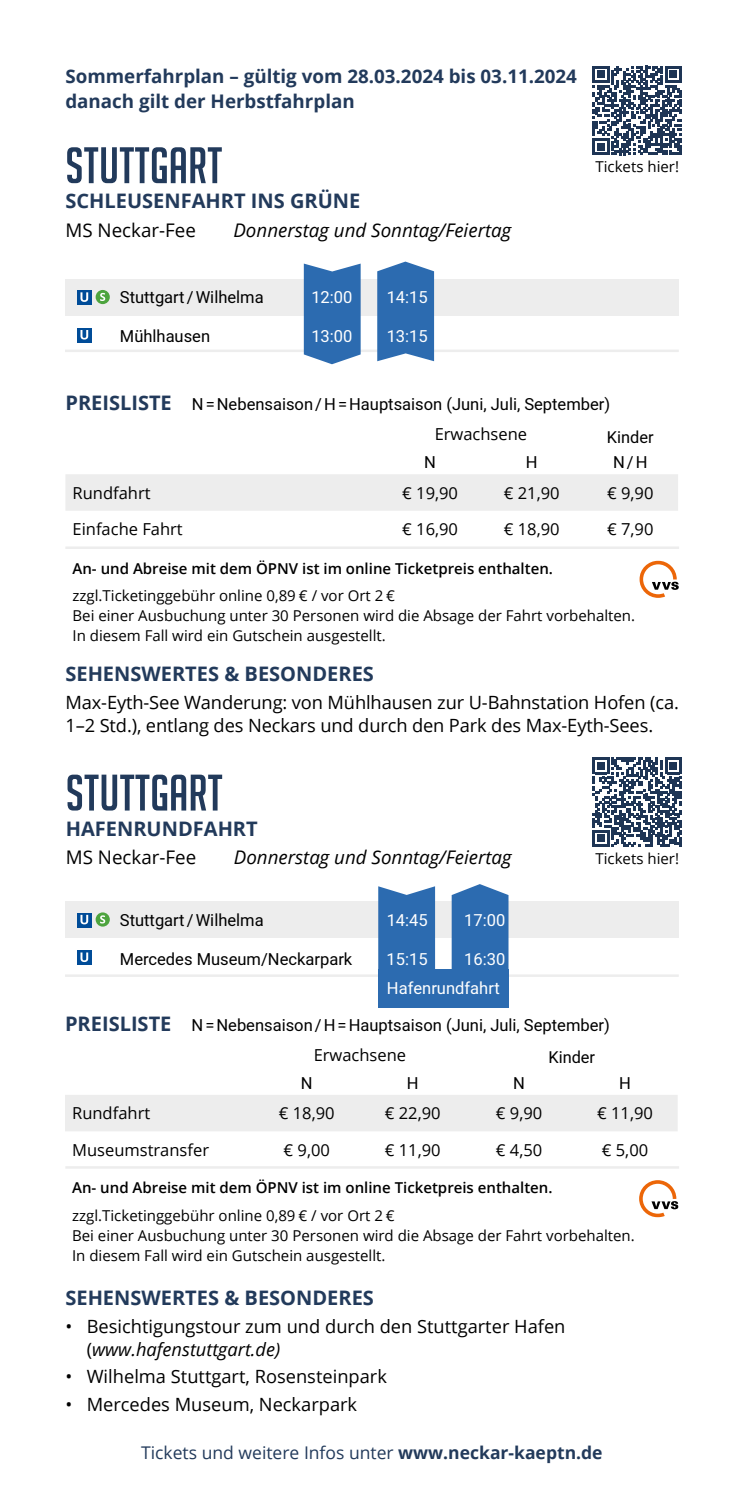
<style>
.page{position:relative;width:745px;height:1489px;background:#fff}
.page>*{position:absolute;margin:0;border:0;box-sizing:border-box;transform-origin:0 0}
.t1{font:50px "Big Noodle Titling";letter-spacing:.005em;color:#223a5b}
.t2{font:700 20px "Open Sans";color:#223a5b}
.t3{font:700 18.75px/25px "Open Sans";color:#223a5b}
.t4{font:italic 18.75px "Open Sans";color:#000}
.t5{font:18.75px "Open Sans";color:#000}
.t6{font:18.25px/22.5px "Open Sans";color:#000}
.t7{font:17.5px "Open Sans";color:#223a5b}
.t8{font:16.5px "Heebo";color:#000}
.t9{font:16.5px "Open Sans";color:#000}
.t10{font:16.5px "Heebo";color:#fff}
.t11{font:16.25px "Heebo";color:#000}
.t12{font:15px/20px "Open Sans";color:#000}
.t13{font:600 15px "Open Sans";color:#000}
.s1{font-family:"Open Sans";font-weight:700;font-size:20px;color:#223a5b}
.s2{font-style:italic}
.s3{font-weight:700}
</style>
<div class="page">
<hr style="left:65px;top:349px;width:613px;height:3px;background:#ededed">
<div style="left:65px;top:279px;width:613px;height:36px;background:#ededed"></div>
<svg style="left:303px;top:263px;width:57px;height:101px;background:#417ab8"></svg>
<svg style="left:377px;top:261px;width:57px;height:100px;background:#4079b7"></svg>
<div style="left:77px;top:290px;width:14px;height:14px;background:#004c98"></div>
<div style="left:96px;top:290px;width:14px;height:14px;background:#4da43e;border-radius:50%"></div>
<svg style="left:100px;top:293px;width:5px;height:8px"></svg>
<div style="left:77px;top:328px;width:14px;height:14px;background:#004c98"></div>
<svg style="left:80px;top:292px;width:8px;height:10px"></svg>
<svg style="left:80px;top:330px;width:8px;height:10px"></svg>
<hr style="left:65px;top:974px;width:613px;height:2px;background:#ededed">
<div style="left:65px;top:901px;width:613px;height:36px;background:#ededed"></div>
<svg style="left:378px;top:886px;width:57px;height:83px;background:#3873b4"></svg>
<svg style="left:451px;top:884px;width:57px;height:85px;background:#3b76b5"></svg>
<div style="left:77px;top:912px;width:14px;height:15px;background:#004c98"></div>
<div style="left:96px;top:912px;width:14px;height:14px;background:#4da43e;border-radius:50%"></div>
<svg style="left:100px;top:915px;width:5px;height:8px"></svg>
<div style="left:77px;top:950px;width:14px;height:14px;background:#004c98"></div>
<svg style="left:80px;top:914px;width:8px;height:10px"></svg>
<svg style="left:80px;top:952px;width:8px;height:10px"></svg>
<svg style="left:681px;top:66px;width:1px;height:89px"></svg>
<svg style="left:592px;top:66px;width:89px;height:89px"></svg>
<svg style="left:592px;top:757px;width:90px;height:90px"></svg>
<svg style="left:592px;top:757px;width:89px;height:89px"></svg>
<svg style="left:639px;top:560px;width:39px;height:38px"></svg>
<div style="left:65px;top:474px;width:612px;height:36px;background:#ededed"></div>
<hr style="left:65px;top:546px;width:613px;height:3px;background:#ededed">
<svg style="left:639px;top:1180px;width:39px;height:37px"></svg>
<div style="left:65px;top:1095px;width:612px;height:36px;background:#ededed"></div>
<hr style="left:65px;top:1166px;width:613px;height:2px;background:#ededed">
<div style="left:378px;top:969px;width:130px;height:39px;background:#2c6bb0"></div>
<p class="t3" style="left:65px;top:63px;width:512px">Sommerfahrplan – gültig vom 28.03.2024 bis 03.11.2024 danach gilt der Herbstfahrplan</p>
<h1 class="t1" style="left:65px;top:138px;width:158px">STUTTGART</h1>
<h2 class="t2" style="left:65px;top:187px;width:296px">SCHLEUSENFAHRT INS GRÜNE</h2>
<p class="t5" style="left:65px;top:217px;width:132px">MS Neckar-Fee</p>
<p class="t4" style="left:233px;top:217px;width:279px">Donnerstag und Sonntag/Feiertag</p>
<p class="t12" style="left:595px;top:156px;width:85px">Tickets hier!</p>
<p class="t8" style="left:120px;top:286px;width:145px">Stuttgart /Wilhelma</p>
<p class="t10" style="left:311px;top:286px;width:43px">12:00</p>
<p class="t10" style="left:386px;top:286px;width:43px">14:15</p>
<p class="t8" style="left:120px;top:325px;width:92px">Mühlhausen</p>
<p class="t10" style="left:311px;top:325px;width:43px">13:00</p>
<p class="t10" style="left:386px;top:325px;width:43px">13:15</p>
<p class="t8" style="left:65px;top:393px;width:546px"><span class="s1">PREISLISTE</span> N=Nebensaison/H=Hauptsaison (Juni, Juli, September)</p>
<p class="t9" style="left:434px;top:423px;width:94px">Erwachsene</p>
<p class="t11" style="left:606px;top:425px;width:48px">Kinder</p>
<p class="t8" style="left:424px;top:450px;width:13px">N</p>
<p class="t8" style="left:525px;top:450px;width:13px">H</p>
<p class="t8" style="left:612px;top:450px;width:36px">N/H</p>
<p class="t9" style="left:72px;top:481px;width:80px">Rundfahrt</p>
<p class="t9" style="left:402px;top:481px;width:57px">€ 19,90</p>
<p class="t9" style="left:503px;top:481px;width:57px">€ 21,90</p>
<p class="t9" style="left:606px;top:481px;width:48px">€ 9,90</p>
<p class="t9" style="left:72px;top:518px;width:112px">Einfache Fahrt</p>
<p class="t9" style="left:402px;top:518px;width:57px">€ 16,90</p>
<p class="t9" style="left:503px;top:518px;width:57px">€ 18,90</p>
<p class="t9" style="left:606px;top:518px;width:48px">€ 7,90</p>
<p class="t13" style="left:72px;top:558px;width:481px">An- und Abreise mit dem ÖPNV ist im online Ticketpreis enthalten.</p>
<p class="t12" style="left:72px;top:585px;width:564px">zzgl.Ticketinggebühr online 0,89 € / vor Ort 2 €<br>Bei einer Ausbuchung unter 30 Personen wird die Absage der Fahrt vorbehalten.<br>In diesem Fall wird ein Gutschein ausgestellt.</p>
<h2 class="t2" style="left:65px;top:660px;width:310px">SEHENSWERTES &amp; BESONDERES</h2>
<p class="t6" style="left:65px;top:691px;width:614px">Max-Eyth-See Wanderung: von Mühlhausen zur U-Bahnstation Hofen (ca.<br>1–2 Std.), entlang des Neckars und durch den Park des Max-Eyth-Sees.</p>
<h1 class="t1" style="left:66px;top:765px;width:158px">STUTTGART</h1>
<h2 class="t2" style="left:66px;top:814px;width:193px">HAFENRUNDFAHRT</h2>
<p class="t5" style="left:66px;top:844px;width:132px">MS Neckar-Fee</p>
<p class="t4" style="left:234px;top:844px;width:279px">Donnerstag und Sonntag/Feiertag</p>
<p class="t8" style="left:120px;top:908px;width:145px">Stuttgart /Wilhelma</p>
<p class="t10" style="left:386px;top:908px;width:43px">14:45</p>
<p class="t10" style="left:464px;top:908px;width:43px">17:00</p>
<p class="t8" style="left:120px;top:947px;width:234px">Mercedes Museum/Neckarpark</p>
<p class="t10" style="left:386px;top:947px;width:43px">15:15</p>
<p class="t10" style="left:464px;top:947px;width:43px">16:30</p>
<p class="t10" style="left:387px;top:976px;width:114px">Hafenrundfahrt</p>
<p class="t12" style="left:595px;top:848px;width:85px">Tickets hier!</p>
<p class="t8" style="left:65px;top:1013px;width:546px"><span class="s1">PREISLISTE</span> N=Nebensaison/H=Hauptsaison (Juni, Juli, September)</p>
<p class="t9" style="left:313px;top:1043px;width:94px">Erwachsene</p>
<p class="t11" style="left:548px;top:1046px;width:48px">Kinder</p>
<p class="t8" style="left:300px;top:1071px;width:13px">N</p>
<p class="t8" style="left:406px;top:1071px;width:13px">H</p>
<p class="t8" style="left:513px;top:1071px;width:13px">N</p>
<p class="t8" style="left:618px;top:1071px;width:13px">H</p>
<p class="t9" style="left:72px;top:1102px;width:80px">Rundfahrt</p>
<p class="t9" style="left:278px;top:1102px;width:57px">€ 18,90</p>
<p class="t9" style="left:384px;top:1102px;width:57px">€ 22,90</p>
<p class="t9" style="left:495px;top:1102px;width:48px">€ 9,90</p>
<p class="t9" style="left:596px;top:1102px;width:57px">€ 11,90</p>
<p class="t9" style="left:72px;top:1138px;width:138px">Museumstransfer</p>
<p class="t9" style="left:283px;top:1138px;width:48px">€ 9,00</p>
<p class="t9" style="left:384px;top:1138px;width:57px">€ 11,90</p>
<p class="t9" style="left:495px;top:1138px;width:48px">€ 4,50</p>
<p class="t9" style="left:601px;top:1138px;width:48px">€ 5,00</p>
<p class="t13" style="left:72px;top:1177px;width:481px">An- und Abreise mit dem ÖPNV ist im online Ticketpreis enthalten.</p>
<p class="t12" style="left:72px;top:1204px;width:564px">zzgl.Ticketinggebühr online 0,89 € / vor Ort 2 €<br>Bei einer Ausbuchung unter 30 Personen wird die Absage der Fahrt vorbehalten.<br>In diesem Fall wird ein Gutschein ausgestellt.</p>
<h2 class="t2" style="left:65px;top:1283px;width:310px">SEHENSWERTES &amp; BESONDERES</h2>
<p class="t6" style="left:87px;top:1314px;width:480px;text-indent:-21px">• Besichtigungstour zum und durch den Stuttgarter Hafen (<span class="s2">www.hafenstuttgart.de)</span></p>
<p class="t6" style="left:65px;top:1364px;width:323px">• Wilhelma Stuttgart, Rosensteinpark</p>
<p class="t6" style="left:65px;top:1392px;width:293px">• Mercedes Museum, Neckarpark</p>
<p class="t7" style="left:141px;top:1440px;width:462px">Tickets und weitere Infos unter <span class="s3">www.neckar-kaeptn.de</span></p>
</div>
